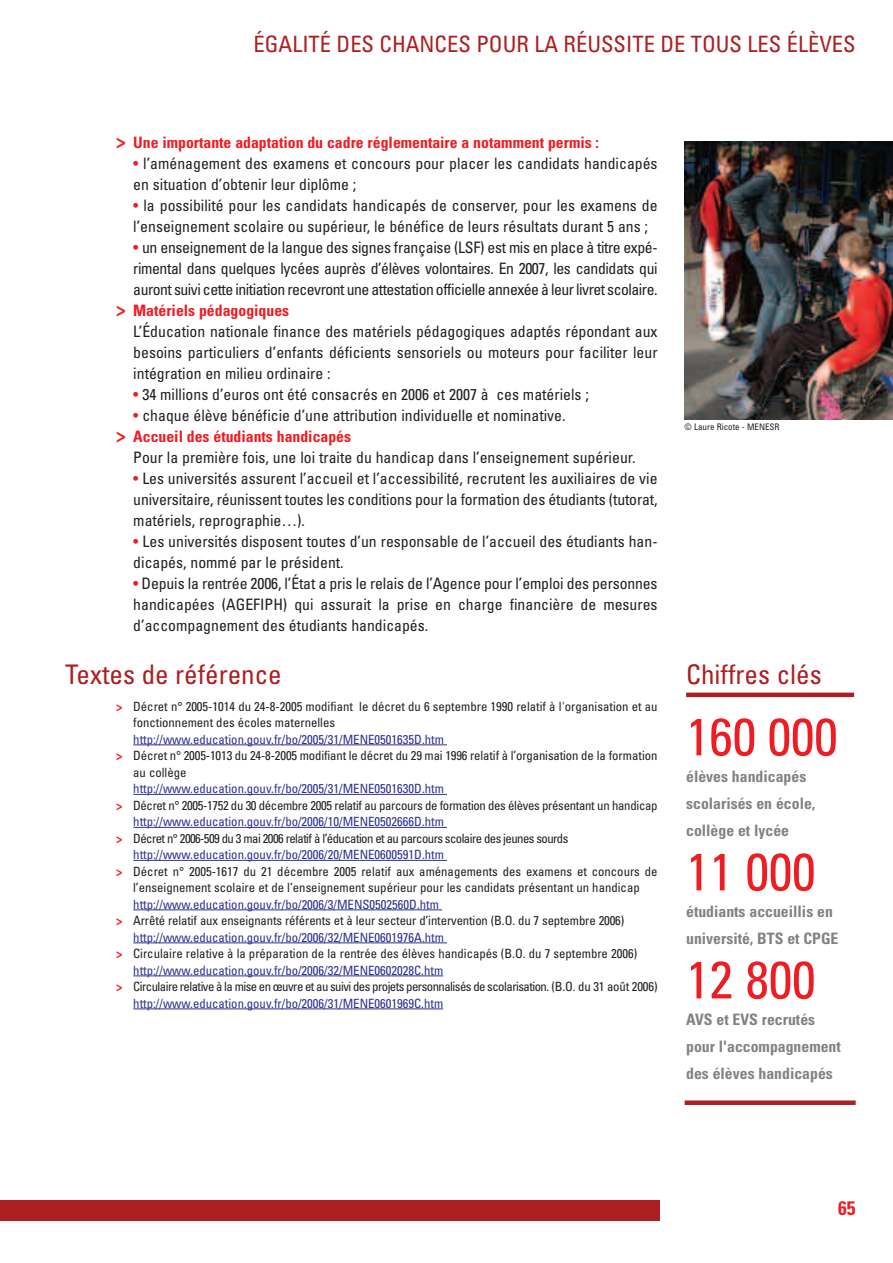
<style>
.page{position:relative;width:893px;height:1263px;background:#fff}
.page>*{position:absolute;margin:0;border:0;box-sizing:border-box;transform-origin:0 0}
.t1{font:condensed 52.5px "Univers";color:#ee1d23}
.t2{font:condensed 27px "Univers";color:#ac1f22}
.t3{font:condensed 22.5px "Univers";color:#ac1f22}
.t4{font:700 condensed 19.5px "Univers";color:#ee1d23}
.t5{font:condensed 15.75px/21px "Univers";color:#231f20}
.t6{font:700 condensed 15.75px/27px "Univers";color:#808285}
.t7{font:condensed 15.75px "Univers";letter-spacing:-.03em;color:#231f20}
.t8{font:700 condensed 15.75px "Univers";color:#ee1d23}
.t9{font:condensed 15.75px "Univers";letter-spacing:-.025em;color:#231f20}
.t10{font:condensed 15.75px "Univers";letter-spacing:-.02em;color:#231f20}
.t11{font:condensed 12.75px/16.5px "Univers";letter-spacing:-.01em;color:#231f20}
.t12{font:condensed 12.75px "Univers";color:#2e3092}
.t13{font:condensed 12.75px "Univers";letter-spacing:-.04em;color:#231f20}
.t14{font:condensed 12.75px "Univers";letter-spacing:-.045em;color:#231f20}
.t15{font:condensed 9px "Univers";color:#231f20}
.s1{font-size:19.5px}
.s2{color:#ee1d23}
.s3{font-weight:700;font-size:19.5px;color:#ee1d23}
.s4{font-weight:700;color:#ee1d23}
</style>
<div class="page">
<div style="left:0;top:1200px;width:660px;height:20px;background:#ac1f22"></div>
<hr style="left:133px;top:744px;width:314px;height:1px;background:#2e3092">
<hr style="left:133px;top:794px;width:314px;height:1px;background:#2e3092">
<hr style="left:133px;top:827px;width:314px;height:1px;background:#2e3092">
<hr style="left:133px;top:860px;width:314px;height:1px;background:#2e3092">
<hr style="left:133px;top:909px;width:309px;height:1px;background:#2e3092">
<hr style="left:133px;top:942px;width:314px;height:1px;background:#2e3092">
<hr style="left:133px;top:975px;width:310px;height:1px;background:#2e3092">
<hr style="left:133px;top:1008px;width:310px;height:1px;background:#2e3092">
<img style="left:685px;top:142px;width:208px;height:277px">
<hr style="left:686px;top:693px;width:168px;height:4px;background:#ac1f22">
<div style="left:685px;top:1100px;width:171px;height:5px;background:#ac1f22"></div>
<h3 class="t3" style="left:254px;top:35px;width:603px">ÉGALITÉ DES CHANCES POUR LA RÉUSSITE DE TOUS LES ÉLÈVES</h3>
<p class="t8" style="left:116px;top:137px;width:484px"><span class="s1">&gt;</span> Une importante adaptation du cadre réglementaire a notamment permis :</p>
<p class="t5" style="left:133px;top:154px;width:526px"><span class="s2">•</span> l’aménagement des examens et concours pour placer les candidats handicapés en situation d’obtenir leur diplôme ;</p>
<p class="t5" style="left:133px;top:196px;width:526px"><span class="s2">•</span> la possibilité pour les candidats handicapés de conserver, pour les examens de l’enseignement scolaire ou supérieur, le bénéfice de leurs résultats durant 5 ans ;</p>
<p class="t10" style="left:133px;top:242px;width:526px"><span class="s2">•</span> un enseignement de la langue des signes française (LSF) est mis en place à titre expé-</p>
<p class="t9" style="left:133px;top:263px;width:526px">rimental dans quelques lycées auprès d’élèves volontaires. En 2007, les candidats qui</p>
<p class="t7" style="left:133px;top:284px;width:526px">auront suivi cette initiation recevront une attestation officielle annexée à leur livret scolaire.</p>
<p class="t8" style="left:116px;top:305px;width:174px"><span class="s1">&gt;</span> Matériels pédagogiques</p>
<p class="t5" style="left:133px;top:322px;width:526px">L’Éducation nationale finance des matériels pédagogiques adaptés répondant aux</p>
<p class="t5" style="left:133px;top:343px;width:526px">besoins particuliers d’enfants déficients sensoriels ou moteurs pour faciliter leur</p>
<p class="t5" style="left:133px;top:364px;width:199px">intégration en milieu ordinaire :</p>
<p class="t5" style="left:133px;top:385px;width:457px"><span class="s2">•</span> 34 millions d’euros ont été consacrés en 2006 et 2007 à ces matériels ;</p>
<p class="t5" style="left:116px;top:406px;width:451px;text-indent:17px"><span class="s2">•</span> chaque élève bénéficie d’une attribution individuelle et nominative. <span class="s3">&gt;</span> <span class="s4">Accueil des étudiants handicapés</span></p>
<p class="t5" style="left:133px;top:448px;width:504px">Pour la première fois, une loi traite du handicap dans l’enseignement supérieur.</p>
<p class="t5" style="left:133px;top:469px;width:526px;text-align:justify"><span class="s2">•</span> Les universités assurent l’accueil et l’accessibilité, recrutent les auxiliaires de vie universitaire, réunissent toutes les conditions pour la formation des étudiants (tutorat, matériels, reprographie…).</p>
<p class="t5" style="left:133px;top:532px;width:526px"><span class="s2">•</span> Les universités disposent toutes d’un responsable de l’accueil des étudiants han&shy;dicapés, nommé par le président.</p>
<p class="t5" style="left:133px;top:574px;width:526px;text-align:justify"><span class="s2">•</span> Depuis la rentrée 2006, l’État a pris le relais de l’Agence pour l’emploi des personnes handicapées (AGEFIPH) qui assurait la prise en charge financière de mesures d’accompagnement des étudiants handicapés.</p>
<h2 class="t2" style="left:65px;top:664px;width:218px">Textes de référence</h2>
<p class="t11" style="left:133px;top:699px;width:526px;text-indent:-17px"><span class="s4">&gt;</span> Décret n° 2005-1014 du 24-8-2005 modifiant le décret du 6 septembre 1990 relatif à l'organisation et au fonctionnement des écoles maternelles</p>
<p class="t12" style="left:133px;top:734px;width:312px">http://www.education.gouv.fr/bo/2005/31/MENE0501635D.htm</p>
<p class="t11" style="left:116px;top:748px;width:543px"><span class="s4">&gt;</span> Décret n° 2005-1013 du 24-8-2005 modifiant le décret du 29 mai 1996 relatif à l’organisation de la formation</p>
<p class="t11" style="left:133px;top:765px;width:55px">au collège</p>
<p class="t12" style="left:133px;top:784px;width:312px">http://www.education.gouv.fr/bo/2005/31/MENE0501630D.htm</p>
<p class="t11" style="left:116px;top:798px;width:543px"><span class="s4">&gt;</span> Décret n° 2005-1752 du 30 décembre 2005 relatif au parcours de formation des élèves présentant un handicap</p>
<p class="t12" style="left:133px;top:817px;width:312px">http://www.education.gouv.fr/bo/2006/10/MENE0502666D.htm</p>
<p class="t14" style="left:116px;top:833px;width:453px"><span class="s4">&gt;</span> Décret n° 2006-509 du 3 mai 2006 relatif à l’éducation et au parcours scolaire des jeunes sourds</p>
<p class="t12" style="left:133px;top:850px;width:312px">http://www.education.gouv.fr/bo/2006/20/MENE0600591D.htm</p>
<p class="t11" style="left:116px;top:864px;width:543px"><span class="s4">&gt;</span> Décret n° 2005-1617 du 21 décembre 2005 relatif aux aménagements des examens et concours de</p>
<p class="t11" style="left:133px;top:880px;width:508px">l’enseignement scolaire et de l’enseignement supérieur pour les candidats présentant un handicap</p>
<p class="t12" style="left:133px;top:899px;width:307px">http://www.education.gouv.fr/bo/2006/3/MENS0502560D.htm</p>
<p class="t11" style="left:116px;top:913px;width:510px"><span class="s4">&gt;</span> Arrêté relatif aux enseignants référents et à leur secteur d’intervention (B.O. du 7 septembre 2006)</p>
<p class="t12" style="left:133px;top:932px;width:312px">http://www.education.gouv.fr/bo/2006/32/MENE0601976A.htm</p>
<p class="t11" style="left:116px;top:946px;width:522px"><span class="s4">&gt;</span> Circulaire relative à la préparation de la rentrée des élèves handicapés (B.O. du 7 septembre 2006)</p>
<p class="t12" style="left:133px;top:965px;width:311px">http://www.education.gouv.fr/bo/2006/32/MENE0602028C.htm</p>
<p class="t13" style="left:116px;top:982px;width:543px"><span class="s4">&gt;</span> Circulaire relative à la mise en œuvre et au suivi des projets personnalisés de scolarisation. (B.O. du 31 août 2006)</p>
<p class="t12" style="left:133px;top:998px;width:311px">http://www.education.gouv.fr/bo/2006/31/MENE0601969C.htm</p>
<p class="t15" style="left:685px;top:423px;width:96px">© Laure Ricote - MENESR</p>
<h2 class="t2" style="left:686px;top:665px;width:137px">Chiffres clés</h2>
<h1 class="t1" style="left:686px;top:717px;width:153px">160 000</h1>
<p class="t6" style="left:686px;top:764px;width:131px">élèves handicapés scolarisés en école, collège et lycée</p>
<h1 class="t1" style="left:686px;top:852px;width:131px">11 000</h1>
<p class="t6" style="left:686px;top:899px;width:154px">étudiants accueillis en université, BTS et CPGE</p>
<h1 class="t1" style="left:686px;top:960px;width:131px">12 800</h1>
<p class="t6" style="left:686px;top:1007px;width:156px">AVS et EVS recrutés pour l'accompagnement des élèves handicapés</p>
<p class="t4" style="left:838px;top:1201px;width:19px">65</p>
</div>
